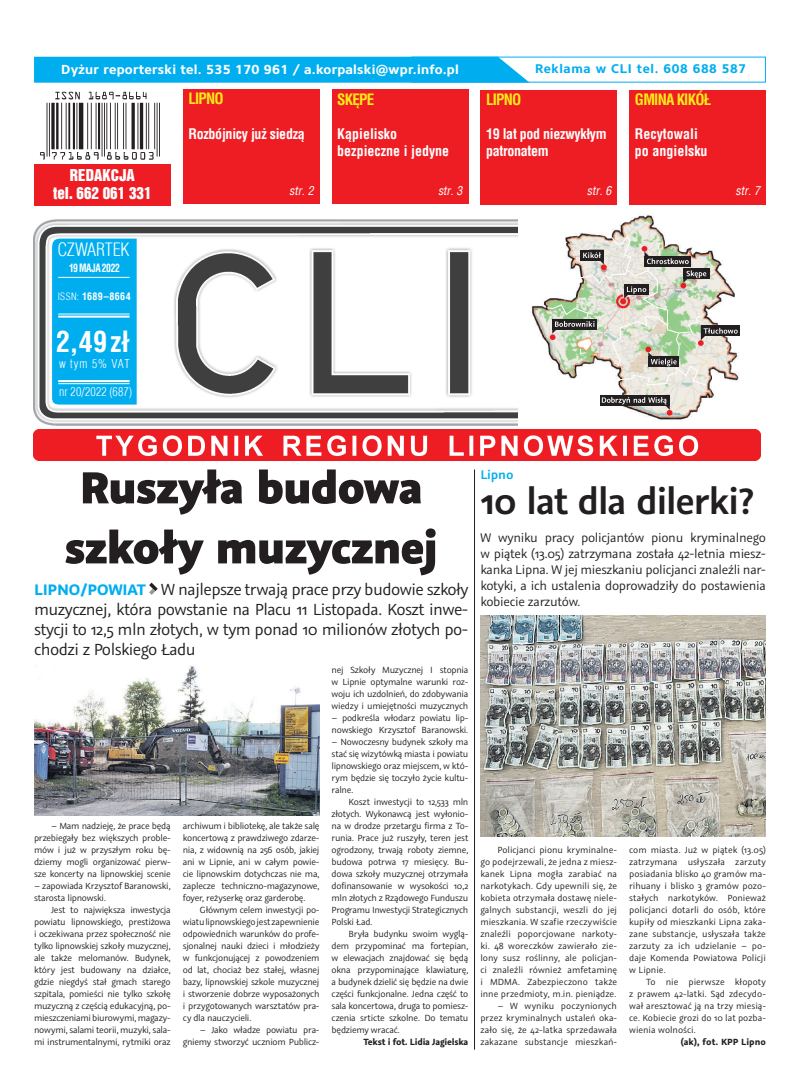
<style>
.page{position:relative;width:800px;height:1078px;background:#fff}
.page>*{position:absolute;margin:0;border:0;box-sizing:border-box;transform-origin:0 0}
.t1{font:800 50px/60px "Graublau Sans";letter-spacing:-.02em;color:#231f20}
.t2{font:600 41px "Graublau Sans";letter-spacing:-.035em;color:#231f20}
.t3{font:700 28px "Switzerland Condensed";color:#fff}
.t4{font:18px/20px "Graublau Sans";letter-spacing:-.03em;color:#231f20;text-align:justify}
.t5{font:300 18px "Switzerland Cond";letter-spacing:-.01em;color:#fff}
.t6{font:700 15px "Switzerland Condensed";letter-spacing:-.05em;color:#fcec18}
.t7{font:15px/18px "Switzerland Inserat";color:#fff;text-align:center}
.t8{font:14px/16px "Graublau Sans";letter-spacing:-.02em;color:#231f20;text-align:justify}
.t9{font:700 14px/17px "Switzerland Condensed";color:#fff}
.t10{font:700 14px/17px "Switzerland Condensed";letter-spacing:-.02em;color:#fff}
.t11{font:600 14px "Graublau Sans";letter-spacing:-.01em;color:#00aeef}
.t12{font:700 13px "Core Sans N65";letter-spacing:.02em;color:#fff}
.t13{font:700 12.5px "Core Sans N65";letter-spacing:.05em;color:#00aeef}
.t14{font:300 12px "Switzerland Cond";letter-spacing:.015em;color:#fff}
.t15{font:italic 12px "Switzerland Condensed";color:#fff}
.t16{font:700 11px "Switzerland Condensed";letter-spacing:-.04em;color:#fff;scale:.87 1}
.t17{font:10px/12px "Graublau Sans";letter-spacing:-.02em;color:#231f20;text-align:justify}
.t18{font:700 10px "Graublau Sans";letter-spacing:-.015em;color:#231f20}
.t19{font:700 10px "Switzerland Condensed";letter-spacing:.045em;color:#fff}
.s1{font-family:"Switzerland Cond";font-weight:300}
.s2{font-weight:700;font-size:17px;color:#00aeef}
</style>
<div class="page">
<div style="left:34px;top:57px;width:464px;height:26px;background:#00aeef"></div>
<svg style="left:497px;top:57px;width:32px;height:26px"></svg>
<img style="left:34px;top:219px;width:484px;height:207px">
<div style="left:52px;top:238px;width:85px;height:166px;background:#00aeef"></div>
<img style="left:34px;top:429px;width:726px;height:31px">
<hr style="left:58px;top:277px;width:72px;height:1px;background:#fff">
<hr style="left:58px;top:313px;width:72px;height:1px;background:#fff">
<hr style="left:58px;top:383px;width:71px;height:1px;background:#fff">
<hr style="left:58px;top:315px;width:72px;height:2px;background:#fff">
<hr style="left:58px;top:380px;width:72px;height:2px;background:#fff">
<div style="left:480px;top:90px;width:137px;height:114px;background:#ee1d23"></div>
<div style="left:34px;top:162px;width:137px;height:43px;background:#ee1d23"></div>
<img style="left:34px;top:91px;width:137px;height:72px">
<div style="left:331px;top:90px;width:137px;height:114px;background:#ee1d23"></div>
<div style="left:183px;top:90px;width:136px;height:114px;background:#ee1d23"></div>
<img style="left:531px;top:215px;width:209px;height:205px">
<svg style="left:737px;top:325px;width:2px;height:11px"></svg>
<div style="left:599px;top:395px;width:70px;height:11px;background:#231f20"></div>
<svg style="left:601px;top:395px;width:71px;height:20px"></svg>
<svg style="left:546px;top:233px;width:191px;height:153px"></svg>
<div style="left:629px;top:90px;width:136px;height:114px;background:#ee1d23"></div>
<hr style="left:474px;top:469px;width:1px;height:580px;background:#231f20">
<svg style="left:149px;top:582px;width:9px;height:12px"></svg>
<img style="left:34px;top:665px;width:285px;height:150px">
<img style="left:480px;top:615px;width:285px;height:221px">
<h3 class="t12" style="left:61px;top:61px;width:399px">Dyżur reporterski tel. 535 170 961 / a.korpalski@wpr.info.pl</h3>
<h3 class="t7" style="left:53px;top:166px;width:100px">REDAKCJA<br>tel. 662 061 331</h3>
<h3 class="t5" style="left:57px;top:239px;width:73px">CZWARTEK</h3>
<p class="t19" style="left:58px;top:290px;width:75px"><span class="s1">ISSN:</span> 1689–8664</p>
<p class="t16" style="left:69px;top:261px;width:60px">19 maja 2022</p>
<h3 class="t3" style="left:56px;top:325px;width:75px">2,49 zł</h3>
<p class="t14" style="left:59px;top:356px;width:72px">w tym 5% VAT</p>
<p class="t14" style="left:59px;top:385px;width:74px">nr 20/2022 (687)</p>
<h3 class="t6" style="left:188px;top:90px;width:37px">LIPNO</h3>
<h3 class="t10" style="left:188px;top:125px;width:118px">Rozbójnicy już siedzą</h3>
<p class="t15" style="left:289px;top:183px;width:26px">str. 2</p>
<h3 class="t6" style="left:337px;top:90px;width:39px">SKĘPE</h3>
<h3 class="t9" style="left:337px;top:125px;width:113px">Kąpielisko bezpieczne i jedyne</h3>
<p class="t15" style="left:438px;top:184px;width:26px">str. 3</p>
<p class="t13" style="left:535px;top:60px;width:212px">Reklama w CLI tel. 608 688 587</p>
<h3 class="t6" style="left:634px;top:90px;width:78px">GMINA KIKÓŁ</h3>
<h3 class="t9" style="left:634px;top:125px;width:74px">Recytowali po angielsku</h3>
<p class="t15" style="left:735px;top:184px;width:26px">str. 7</p>
<h3 class="t6" style="left:486px;top:90px;width:37px">LIPNO</h3>
<h3 class="t10" style="left:486px;top:125px;width:122px">19 lat pod niezwykłym patronatem</h3>
<p class="t15" style="left:586px;top:184px;width:26px">str. 6</p>
<h1 class="t1" style="left:64px;top:457px;width:375px">Ruszyła budowa szkoły muzycznej</h1>
<h3 class="t4" style="left:34px;top:579px;width:436px"><span class="s2">LIPNO/POWIAT</span> W najlepsze trwają prace przy budowie szkoły muzycznej, która powstanie na Placu 11 Listopada. Koszt inwe&shy;stycji to 12,5 mln złotych, w tym ponad 10 milionów złotych po&shy;chodzi z Polskiego Ładu</h3>
<p class="t17" style="left:34px;top:819px;width:138px;text-indent:17px">– Mam nadzieję, że prace będą przebiegały bez większych proble&shy;mów i już w przyszłym roku bę&shy;dziemy mogli organizować pierw&shy;sze koncerty na lipnowskiej scenie</p>
<p class="t17" style="left:34px;top:879px;width:138px">– zapowiada Krzysztof Baranowski, starosta lipnowski.</p>
<p class="t17" style="left:34px;top:903px;width:138px;text-indent:17px">Jest to największa inwestycja powiatu lipnowskiego, prestiżowa i oczekiwana przez społeczność nie tylko lipnowskiej szkoły muzycznej, ale także melomanów. Budynek, który jest budowany na działce, gdzie niegdyś stał gmach starego szpitala, pomieści nie tylko szkołę muzyczną z częścią edukacyjną, po&shy;mieszczeniami biurowymi, magazy&shy;nowymi, salami teorii, muzyki, sala&shy;mi instrumentalnymi, rytmiki oraz</p>
<p class="t17" style="left:183px;top:819px;width:138px">archiwum i bibliotekę, ale także salę koncertową z prawdziwego zdarze&shy;nia, z widownią na 256 osób, jakiej ani w Lipnie, ani w całym powie&shy;cie lipnowskim dotychczas nie ma, zaplecze techniczno-magazynowe, foyer, reżyserkę oraz garderobę.</p>
<p class="t17" style="left:183px;top:903px;width:138px;text-indent:17px">Głównym celem inwestycji po&shy;wiatu lipnowskiego jest zapewnienie odpowiednich warunków do profe&shy;sjonalnej nauki dzieci i młodzieży w funkcjonującej z powodzeniem od lat, chociaż bez stałej, własnej bazy, lipnowskiej szkole muzycznej i stworzenie dobrze wyposażonych i przygotowanych warsztatów pra&shy;cy dla nauczycieli.</p>
<p class="t17" style="left:183px;top:1023px;width:138px;text-align:right">– Jako władze powiatu pra&shy;gniemy stworzyć uczniom Publicz-</p>
<p class="t17" style="left:331px;top:663px;width:138px">nej Szkoły Muzycznej I stopnia w Lipnie optymalne warunki roz&shy;woju ich uzdolnień, do zdobywania wiedzy i umiejętności muzycznych</p>
<p class="t17" style="left:331px;top:711px;width:138px">– podkreśla włodarz powiatu lip&shy;nowskiego Krzysztof Baranowski.</p>
<p class="t17" style="left:331px;top:735px;width:138px">– Nowoczesny budynek szkoły ma stać się wizytówką miasta i powiatu lipnowskiego oraz miejscem, w któ&shy;rym będzie się toczyło życie kultu&shy;ralne.</p>
<p class="t17" style="left:331px;top:795px;width:138px;text-indent:17px">Koszt inwestycji to 12,533 mln złotych. Wykonawcą jest wyłonio&shy;na w drodze przetargu firma z To&shy;runia. Prace już ruszyły, teren jest ogrodzony, trwają roboty ziemne, budowa potrwa 17 miesięcy. Bu&shy;dowa szkoły muzycznej otrzymała dofinansowanie w wysokości 10,2 mln złotych z Rządowego Funduszu Programu Inwestycji Strategicznych Polski Ład.</p>
<p class="t17" style="left:331px;top:927px;width:138px;text-indent:17px">Bryła budynku swoim wyglą&shy;dem przypominać ma fortepian, w elewacjach znajdować się będą okna przypominające klawiaturę, a budynek dzielić się będzie na dwie części funkcjonalne. Jedna część to sala koncertowa, druga to pomiesz&shy;czenia srticte szkolne. Do tematu będziemy wracać.</p>
<p class="t18" style="left:363px;top:1034px;width:106px">Tekst i fot. Lidia Jagielska</p>
<h3 class="t11" style="left:480px;top:465px;width:35px">Lipno</h3>
<h2 class="t2" style="left:480px;top:474px;width:275px">10 lat dla dilerki?</h2>
<h3 class="t8" style="left:480px;top:529px;width:287px">W wyniku pracy policjantów pionu kryminalnego w piątek (13.05) zatrzymana została 42-letnia miesz&shy;kanka Lipna. W jej mieszkaniu policjanci znaleźli nar&shy;kotyki, a ich ustalenia doprowadziły do postawienia kobiecie zarzutów.</h3>
<p class="t17" style="left:480px;top:843px;width:138px;text-indent:17px">Policjanci pionu kryminalne&shy;go podejrzewali, że jedna z miesz&shy;kanek Lipna mogła zarabiać na narkotykach. Gdy upewnili się, że kobieta otrzymała dostawę niele&shy;galnych substancji, weszli do jej mieszkania. W szafie rzeczywiście znaleźli poporcjowane narkoty&shy;ki. 48 woreczków zawierało zie&shy;lony susz roślinny, ale policjan&shy;ci znaleźli również amfetaminę i MDMA. Zabezpieczono także inne przedmioty, m.in. pieniądze.</p>
<p class="t17" style="left:480px;top:999px;width:138px;text-indent:17px">– W wyniku poczynionych przez kryminalnych ustaleń oka&shy;zało się, że 42-latka sprzedawała zakazane substancje mieszkań-</p>
<p class="t17" style="left:629px;top:843px;width:138px">com miasta. Już w piątek (13.05) zatrzymana usłyszała zarzuty posiadania blisko 40 gramów ma&shy;rihuany i blisko 3 gramów pozo&shy;stałych narkotyków. Ponieważ policjanci dotarli do osób, które kupiły od mieszkanki Lipna zaka&shy;zane substancje, usłyszała także zarzuty za ich udzielanie – po&shy;daje Komenda Powiatowa Policji w Lipnie.</p>
<p class="t17" style="left:629px;top:975px;width:138px;text-indent:17px">To nie pierwsze kłopoty z prawem 42-latki. Sąd zdecydo&shy;wał aresztować ją na trzy miesią&shy;ce. Kobiecie grozi do 10 lat pozba&shy;wienia wolności.</p>
<p class="t18" style="left:680px;top:1034px;width:86px">(ak), fot. KPP Lipno</p>
</div>
